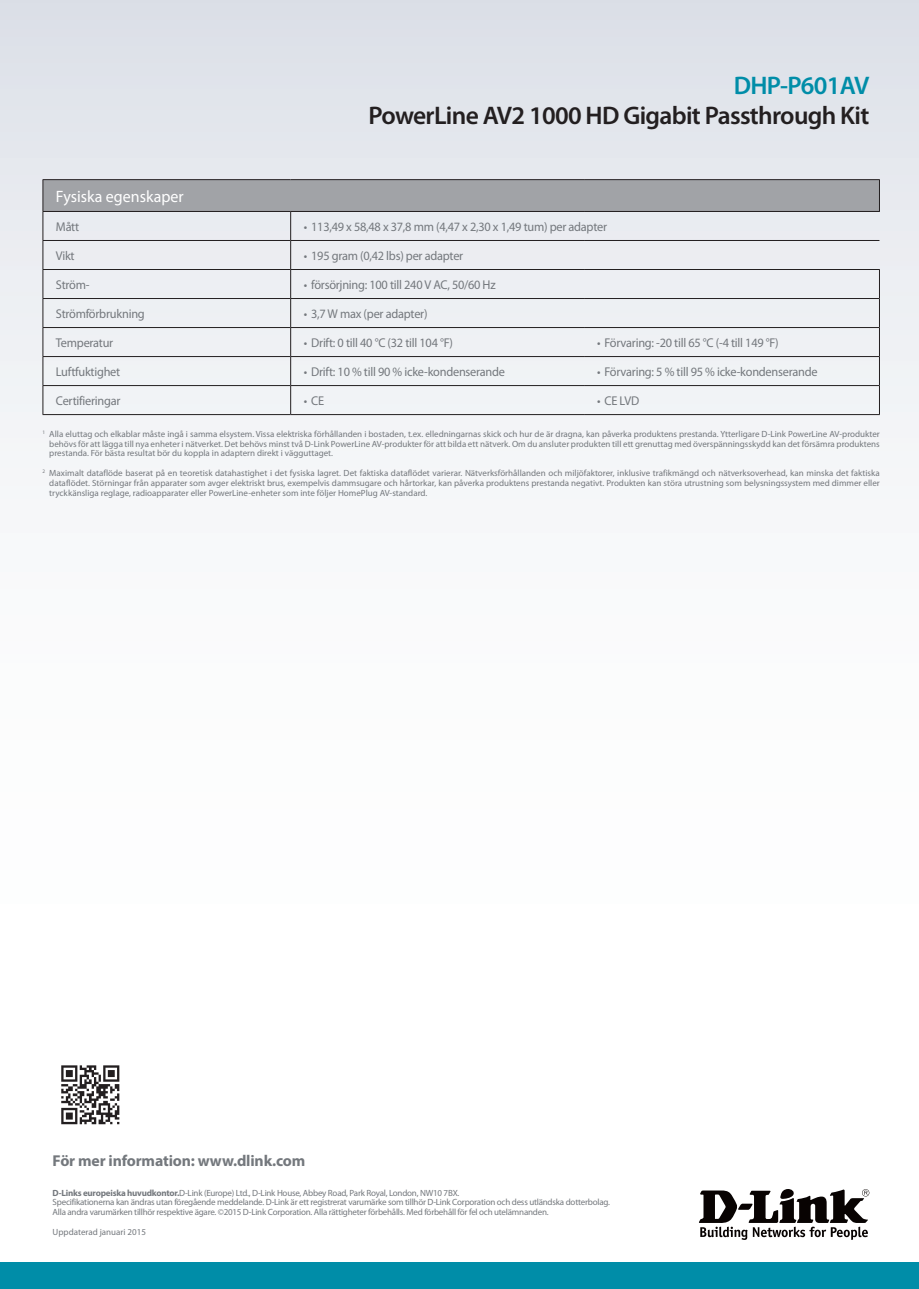
<style>
.page{position:relative;width:919px;height:1289px;background:#fff}
.page>*{position:absolute;margin:0;border:0;box-sizing:border-box;transform-origin:0 0}
.t1{font:600 25.5px "Myriad Pro";letter-spacing:-.025em;color:#231f20}
.t2{font:600 25.5px "Myriad Pro";letter-spacing:-.025em;color:#008da8}
.t3{font:16.5px "Myriad Pro";color:#fff}
.t4{font:700 15.75px "Myriad Pro";letter-spacing:-.01em;color:#74787d}
.t5{font:12.75px "Myriad Pro";letter-spacing:-.02em;color:#74787d}
.t6{font:9px/9.8px "Myriad Pro";letter-spacing:-.025em;color:#74787d;text-align:justify}
.t7{font:9px "Myriad Pro";color:#74787d}
.s1{font-weight:700}
</style>
<div class="page">
<div style="left:0;top:0;width:918px;height:1097px;background:linear-gradient(to bottom,#e1e5eb,#fff)"></div>
<div style="left:0;top:1262px;width:918px;height:26px;background:#008da8"></div>
<svg style="left:699px;top:1189px;width:170px;height:50px"></svg>
<img style="left:53px;top:1056px;width:75px;height:69px">
<div style="left:43px;top:180px;width:836px;height:31px;background:#a1a3a7"></div>
<hr style="left:879px;top:180px;width:1px;height:31px;background:#231f20">
<hr style="left:290px;top:211px;width:294px;height:1px;background:#231f20">
<hr style="left:584px;top:211px;width:295px;height:1px;background:#231f20">
<hr style="left:290px;top:240px;width:294px;height:1px;background:#231f20">
<hr style="left:584px;top:240px;width:295px;height:1px;background:#231f20">
<hr style="left:290px;top:269px;width:294px;height:1px;background:#231f20">
<hr style="left:584px;top:269px;width:295px;height:1px;background:#231f20">
<svg style="left:43px;top:212px;width:1px;height:202px"></svg>
<svg style="left:879px;top:270px;width:1px;height:144px"></svg>
<hr style="left:584px;top:356px;width:295px;height:1px;background:#231f20">
<hr style="left:584px;top:385px;width:295px;height:1px;background:#231f20">
<hr style="left:43px;top:179px;width:247px;height:1px;background:#231f20">
<hr style="left:290px;top:179px;width:294px;height:1px;background:#231f20">
<hr style="left:584px;top:179px;width:295px;height:1px;background:#231f20">
<hr style="left:43px;top:356px;width:247px;height:1px;background:#231f20">
<hr style="left:43px;top:385px;width:247px;height:1px;background:#231f20">
<hr style="left:43px;top:414px;width:247px;height:1px;background:#231f20">
<hr style="left:290px;top:414px;width:294px;height:1px;background:#231f20">
<hr style="left:584px;top:414px;width:295px;height:1px;background:#231f20">
<svg style="left:290px;top:212px;width:1px;height:202px"></svg>
<hr style="left:290px;top:356px;width:294px;height:1px;background:#231f20">
<hr style="left:290px;top:385px;width:294px;height:1px;background:#231f20">
<hr style="left:43px;top:180px;width:1px;height:31px;background:#231f20">
<hr style="left:43px;top:211px;width:247px;height:1px;background:#231f20">
<hr style="left:43px;top:240px;width:247px;height:1px;background:#231f20">
<hr style="left:43px;top:269px;width:247px;height:1px;background:#231f20">
<hr style="left:43px;top:298px;width:247px;height:1px;background:#231f20">
<hr style="left:290px;top:298px;width:294px;height:1px;background:#231f20">
<hr style="left:584px;top:298px;width:295px;height:1px;background:#231f20">
<hr style="left:43px;top:327px;width:247px;height:1px;background:#231f20">
<hr style="left:290px;top:327px;width:294px;height:1px;background:#231f20">
<hr style="left:584px;top:327px;width:295px;height:1px;background:#231f20">
<h1 class="t2" style="left:733px;top:69px;width:137px">DHP-P601AV</h1>
<h1 class="t1" style="left:368px;top:99px;width:502px">PowerLine AV2 1000 HD Gigabit Passthrough Kit</h1>
<h2 class="t3" style="left:56px;top:186px;width:129px">Fysiska egenskaper</h2>
<h3 class="t5" style="left:56px;top:219px;width:25px">Mått</h3>
<h3 class="t5" style="left:304px;top:219px;width:305px">• 113,49 x 58,48 x 37,8 mm (4,47 x 2,30 x 1,49 tum) per adapter</h3>
<h3 class="t5" style="left:56px;top:248px;width:20px">Vikt</h3>
<h3 class="t5" style="left:304px;top:248px;width:161px">• 195 gram (0,42 lbs) per adapter</h3>
<h3 class="t5" style="left:56px;top:277px;width:35px">Ström-</h3>
<h3 class="t5" style="left:304px;top:277px;width:193px">• försörjning: 100 till 240 V AC, 50/60 Hz</h3>
<h3 class="t5" style="left:56px;top:306px;width:90px">Strömförbrukning</h3>
<h3 class="t5" style="left:304px;top:306px;width:125px">• 3,7 W max (per adapter)</h3>
<h3 class="t5" style="left:56px;top:335px;width:59px">Temperatur</h3>
<h3 class="t5" style="left:304px;top:335px;width:151px">• Drift: 0 till 40 °C (32 till 104 °F)</h3>
<h3 class="t5" style="left:597px;top:335px;width:183px">• Förvaring: -20 till 65 °C (-4 till 149 °F)</h3>
<h3 class="t5" style="left:56px;top:364px;width:66px">Luftfuktighet</h3>
<h3 class="t5" style="left:304px;top:364px;width:203px">• Drift: 10 % till 90 % icke-kondenserande</h3>
<h3 class="t5" style="left:597px;top:364px;width:222px">• Förvaring: 5 % till 95 % icke-kondenserande</h3>
<h3 class="t5" style="left:56px;top:393px;width:66px">Certifieringar</h3>
<h3 class="t5" style="left:304px;top:393px;width:22px">• CE</h3>
<h3 class="t5" style="left:597px;top:393px;width:44px">• CE LVD</h3>
<p class="t6" style="left:49px;top:429px;width:832px;text-indent:-7px"><sup>1</sup> Alla eluttag och elkablar måste ingå i samma elsystem. Vissa elektriska förhållanden i bostaden, t.ex. elledningarnas skick och hur de är dragna, kan påverka produktens prestanda. Ytterligare D-Link PowerLine AV-produkter behövs för att lägga till nya enheter i nätverket. Det behövs minst två D-Link PowerLine AV-produkter för att bilda ett nätverk. Om du ansluter produkten till ett grenuttag med överspänningsskydd kan det försämra produktens prestanda. För bästa resultat bör du koppla in adaptern direkt i vägguttaget.</p>
<p class="t6" style="left:49px;top:468px;width:832px;text-indent:-7px"><sup>2</sup> Maximalt dataflöde baserat på en teoretisk datahastighet i det fysiska lagret. Det faktiska dataflödet varierar. Nätverksförhållanden och miljöfaktorer, inklusive trafikmängd och nätverksoverhead, kan minska det faktiska dataflödet. Störningar från apparater som avger elektriskt brus, exempelvis dammsugare och hårtorkar, kan påverka produktens prestanda negativt. Produkten kan störa utrustning som belysningssystem med dimmer eller tryckkänsliga reglage, radioapparater eller PowerLine-enheter som inte följer HomePlug AV-standard.</p>
<h3 class="t4" style="left:53px;top:1150px;width:254px">För mer information: www.dlink.com</h3>
<p class="t6" style="left:53px;top:1187px;width:559px;text-align:left"><span class="s1">D-Links europeiska huvudkontor.</span>D-Link (Europe) Ltd., D-Link House, Abbey Road, Park Royal, London, NW10 7BX.<br>Specifikationerna kan ändras utan föregående meddelande. D-Link är ett registrerat varumärke som tillhör D-Link Corporation och dess utländska dotterbolag.<br>Alla andra varumärken tillhör respektive ägare. ©2015 D-Link Corporation. Alla rättigheter förbehålls. Med förbehåll för fel och utelämnanden.</p>
<p class="t7" style="left:53px;top:1226px;width:95px">Uppdaterad januari 2015</p>
</div>
